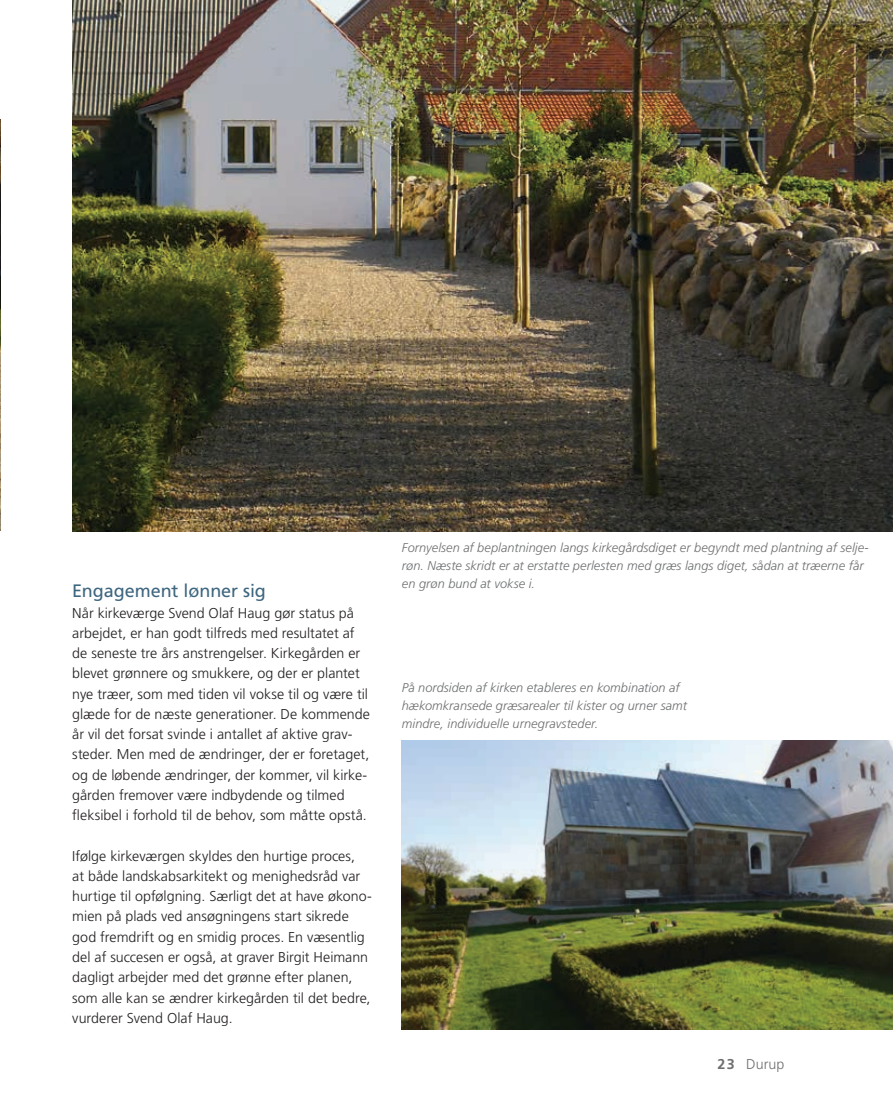
<style>
.page{position:relative;width:893px;height:1106px;background:#fff}
.page>*{position:absolute;margin:0;border:0;box-sizing:border-box;transform-origin:0 0}
.t1{font:18px "Frutiger LT Std";letter-spacing:-.005em;color:#3e667f}
.t2{font:300 14.25px/20.2px "Frutiger LT Std";color:#231f20}
.t3{font:300 14.25px "Frutiger LT Std";color:#6d6f71}
.t4{font:700 14.25px "Frutiger LT Std";color:#6d6f71}
.t5{font:italic 300 12.75px/18px "Frutiger LT Std";letter-spacing:.005em;color:#6d6f71}
</style>
<div class="page">
<img style="left:0;top:119px;width:1px;height:412px">
<img style="left:402px;top:741px;width:491px;height:288px">
<img style="left:72px;top:0;width:821px;height:531px">
<p class="t1" style="left:72px;top:580px;width:195px">Engagement lønner sig</p>
<p class="t2" style="left:72px;top:602px;width:299px">Når kirkeværge Svend Olaf Haug gør status på arbejdet, er han godt tilfreds med resultatet af de seneste tre års anstrengelser. Kirkegården er blevet grønnere og smukkere, og der er plantet nye træer, som med tiden vil vokse til og være til glæde for de næste generationer. De kommende år vil det forsat svinde i antallet af aktive grav&shy;steder. Men med de ændringer, der er foretaget, og de løbende ændringer, der kommer, vil kirke&shy;gården fremover være indbydende og tilmed fleksibel i forhold til de behov, som måtte opstå.</p>
<p class="t2" style="left:72px;top:845px;width:301px">Ifølge kirkeværgen skyldes den hurtige proces,<br>at både landskabsarkitekt og menighedsråd var hurtige til opfølgning. Særligt det at have økono&shy;mien på plads ved ansøgningens start sikrede god fremdrift og en smidig proces. En væsentlig del af succesen er også, at graver Birgit Heimann dagligt arbejder med det grønne efter planen, som alle kan se ændrer kirkegården til det bedre, vurderer Svend Olaf Haug.</p>
<p class="t5" style="left:402px;top:539px;width:468px">Fornyelsen af beplantningen langs kirkegårdsdiget er begyndt med plantning af selje&shy;røn. Næste skridt er at erstatte perlesten med græs langs diget, sådan at træerne får en grøn bund at vokse i.</p>
<p class="t5" style="left:402px;top:678px;width:287px">På nordsiden af kirken etableres en kombination af hækomkransede græsarealer til kister og urner samt mindre, individuelle urnegravsteder.</p>
<p class="t4" style="left:718px;top:1055px;width:19px">23</p>
<p class="t3" style="left:746px;top:1055px;width:40px">Durup</p>
</div>
